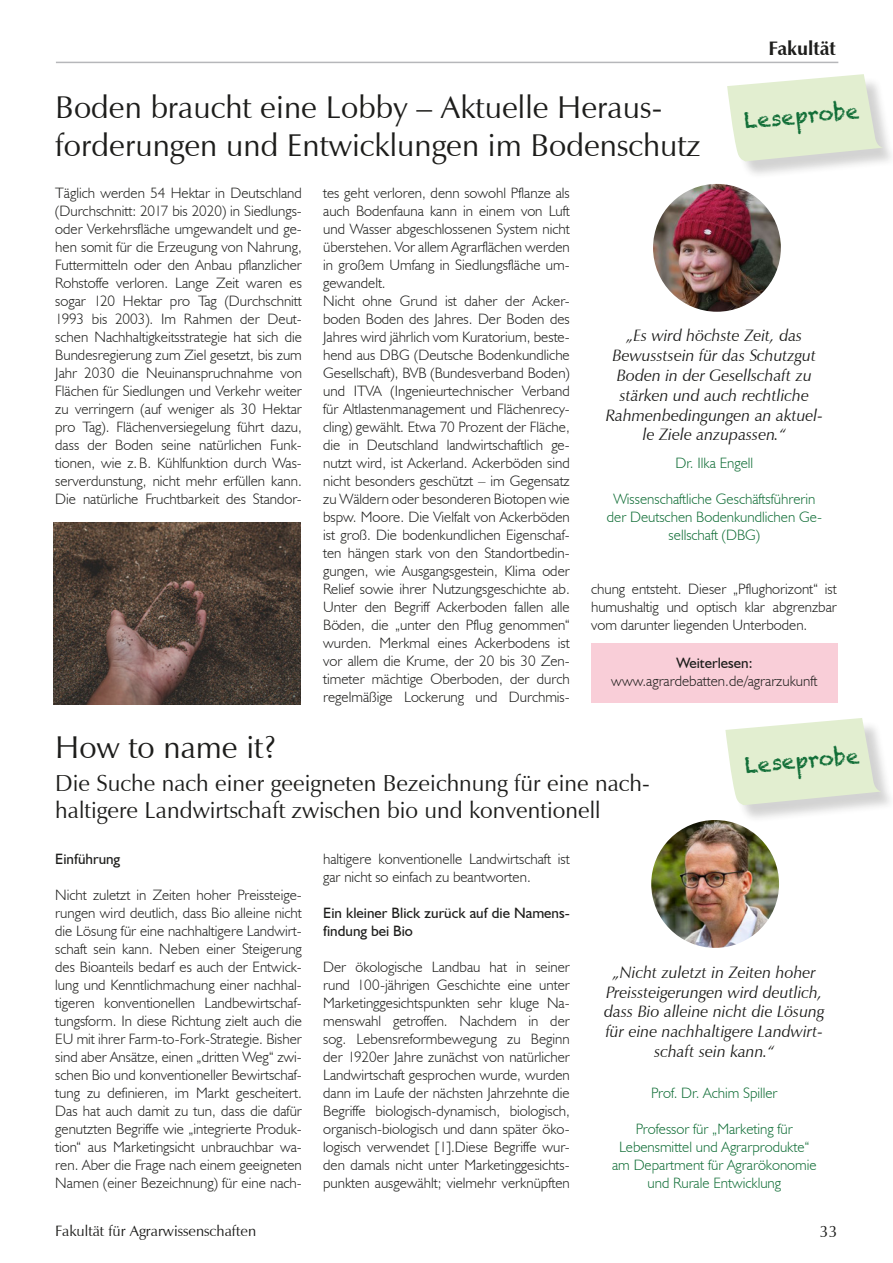
<style>
.page{position:relative;width:893px;height:1263px;background:#fff}
.page>*{position:absolute;margin:0;border:0;box-sizing:border-box;transform-origin:0 0}
.t1{font:31.5px/37.5px "Zapf Humanist 601 BT";color:#1d1d1b}
.t2{font:23.1px/27px "Zapf Humanist 601 BT";color:#1d1d1b}
.t3{font:21px "Chalkduster";color:#116e37}
.t4{font:700 19.5px "Zapf Humanist 601 BT";color:#1d1d1b}
.t5{font:italic 16.5px/19.8px "Zapf Humanist 601 BT";color:#1d1d1b;text-align:center}
.t6{font:16.5px "Zapf Humanist 601 BT";color:#1d1d1b}
.t7{font:300 15px/18px "Humanist 521 BT";color:#1d1d1b;text-align:justify}
.t8{font:300 15px/18px "Humanist 521 BT";color:#116e37;text-align:center}
.t9{font:15px/18px "Humanist 521 BT";color:#1d1d1b}
.t10{font:15px "Zapf Humanist 601 BT";color:#1d1d1b}
</style>
<div class="page">
<hr style="left:56px;top:62px;width:782px;height:1px;background:#b6b7ba">
<div style="left:730px;top:77px;width:163px;height:103px;background:#1d1d1b;opacity:.2"></div>
<svg style="left:727px;top:74px;width:156px;height:87px;background:#e4edd6"></svg>
<div style="left:728px;top:720px;width:165px;height:104px;background:#1d1d1b;opacity:.2"></div>
<svg style="left:725px;top:718px;width:157px;height:87px;background:#e4edd6"></svg>
<img style="left:653px;top:184px;width:128px;height:128px;border-radius:64px">
<img style="left:53px;top:523px;width:247px;height:181px">
<div style="left:591px;top:643px;width:247px;height:60px;background:#f9ced8"></div>
<img style="left:651px;top:820px;width:128px;height:128px;border-radius:64px">
<h3 class="t4" style="left:768px;top:36px;width:69px">Fakultät</h3>
<h1 class="t1" style="left:55px;top:89px;width:647px">Boden braucht eine Lobby – Aktuelle Heraus&shy;forderungen und Entwicklungen im Bodenschutz</h1>
<p class="t7" style="left:55px;top:184px;width:248px">Täglich werden 54 Hektar in Deutschland (Durchschnitt: 2017 bis 2020) in Siedlungs&shy;oder Verkehrsfläche umgewandelt und ge&shy;hen somit für die Erzeugung von Nahrung, Futtermitteln oder den Anbau pflanzlicher Rohstoffe verloren. Lange Zeit waren es sogar 120 Hektar pro Tag (Durchschnitt 1993 bis 2003). Im Rahmen der Deut&shy;schen Nachhaltigkeitsstrategie hat sich die Bundesregierung zum Ziel gesetzt, bis zum Jahr 2030 die Neuinanspruchnahme von Flächen für Siedlungen und Verkehr weiter zu verringern (auf weniger als 30 Hektar pro Tag). Flächenversiegelung führt dazu, dass der Boden seine natürlichen Funk&shy;tionen, wie z.B. Kühlfunktion durch Was&shy;serverdunstung, nicht mehr erfüllen kann.<br>Die natürliche Fruchtbarkeit des Standor-</p>
<p class="t7" style="left:323px;top:184px;width:248px;text-align:left">tes geht verloren, denn sowohl Pflanze als auch Bodenfauna kann in einem von Luft und Wasser abgeschlossenen System nicht überstehen. Vor allem Agrarflächen werden in großem Umfang in Siedlungsfläche um&shy;gewandelt.<br>Nicht ohne Grund ist daher der Acker&shy;boden Boden des Jahres. Der Boden des Jahres wird jährlich vom Kuratorium, beste&shy;hend aus DBG (Deutsche Bodenkundliche Gesellschaft), BVB (Bundesverband Boden) und ITVA (Ingenieurtechnischer Verband für Altlastenmanagement und Flächenrecy&shy;cling) gewählt. Etwa 70 Prozent der Fläche, die in Deutschland landwirtschaftlich ge&shy;nutzt wird, ist Ackerland. Ackerböden sind nicht besonders geschützt – im Gegensatz zu Wäldern oder besonderen Biotopen wie bspw. Moore. Die Vielfalt von Ackerböden ist groß. Die bodenkundlichen Eigenschaf&shy;ten hängen stark von den Standortbedin&shy;gungen, wie Ausgangsgestein, Klima oder Relief sowie ihrer Nutzungsgeschichte ab.<br>Unter den Begriff Ackerboden fallen alle Böden, die „unter den Pflug genommen“ wurden. Merkmal eines Ackerbodens ist vor allem die Krume, der 20 bis 30 Zen&shy;timeter mächtige Oberboden, der durch regelmäßige Lockerung und Durchmis-</p>
<h3 class="t3" style="left:743px;top:108px;width:116px;rotate:-5deg">Leseprobe</h3>
<p class="t5" style="left:606px;top:326px;width:219px">„Es wird höchste Zeit, das<br>Bewusstsein für das Schutzgut<br>Boden in der Gesellschaft zu stärken und auch rechtliche<br>Rahmenbedingungen an aktuel&shy;le Ziele anzupassen.“</p>
<p class="t8" style="left:676px;top:454px;width:79px">Dr. Ilka Engell</p>
<p class="t8" style="left:607px;top:490px;width:217px">Wissenschaftliche Geschäftsführerin der Deutschen Bodenkundlichen Ge&shy;sellschaft (DBG)</p>
<p class="t7" style="left:591px;top:580px;width:247px">chung entsteht. Dieser „Pflughorizont“ ist humushaltig und optisch klar abgrenzbar vom darunter liegenden Unterboden.</p>
<p class="t9" style="left:676px;top:653px;width:78px">Weiterlesen:</p>
<p class="t7" style="left:611px;top:671px;width:208px">www.agrardebatten.de/agrarzukunft</p>
<h1 class="t1" style="left:55px;top:728px;width:222px">How to name it?</h1>
<h2 class="t2" style="left:55px;top:769px;width:596px">Die Suche nach einer geeigneten Bezeichnung für eine nach&shy;haltigere Landwirtschaft zwischen bio und konventionell</h2>
<p class="t9" style="left:55px;top:850px;width:67px">Einführung</p>
<p class="t7" style="left:55px;top:886px;width:248px">Nicht zuletzt in Zeiten hoher Preissteige&shy;rungen wird deutlich, dass Bio alleine nicht die Lösung für eine nachhaltigere Landwirt&shy;schaft sein kann. Neben einer Steigerung des Bioanteils bedarf es auch der Entwick&shy;lung und Kenntlichmachung einer nachhal&shy;tigeren konventionellen Landbewirtschaf&shy;tungsform. In diese Richtung zielt auch die EU mit ihrer Farm-to-Fork-Strategie. Bisher sind aber Ansätze, einen „dritten Weg“ zwi&shy;schen Bio und konventioneller Bewirtschaf&shy;tung zu definieren, im Markt gescheitert.<br>Das hat auch damit zu tun, dass die dafür genutzten Begriffe wie „integrierte Produk&shy;tion“ aus Marketingsicht unbrauchbar wa&shy;ren. Aber die Frage nach einem geeigneten Namen (einer Bezeichnung) für eine nach-</p>
<h3 class="t3" style="left:744px;top:753px;width:116px;rotate:-5deg">Leseprobe</h3>
<p class="t7" style="left:323px;top:850px;width:248px">haltigere konventionelle Landwirtschaft ist gar nicht so einfach zu beantworten.</p>
<p class="t9" style="left:323px;top:904px;width:248px">Ein kleiner Blick zurück auf die Namens&shy;findung bei Bio</p>
<p class="t7" style="left:323px;top:958px;width:248px">Der ökologische Landbau hat in seiner rund 100-jährigen Geschichte eine unter Marketinggesichtspunkten sehr kluge Na&shy;menswahl getroffen. Nachdem in der sog. Lebensreformbewegung zu Beginn der 1920er Jahre zunächst von natürlicher Landwirtschaft gesprochen wurde, wurden dann im Laufe der nächsten Jahrzehnte die Begriffe biologisch-dynamisch, biologisch, organisch-biologisch und dann später öko&shy;logisch verwendet [1].Diese Begriffe wur&shy;den damals nicht unter Marketinggesichts&shy;punkten ausgewählt; vielmehr verknüpften</p>
<p class="t5" style="left:604px;top:962px;width:222px">„Nicht zuletzt in Zeiten hoher<br>Preissteigerungen wird deutlich, dass Bio alleine nicht die Lösung für eine nachhaltigere Landwirt&shy;schaft sein kann.“</p>
<p class="t8" style="left:651px;top:1084px;width:128px">Prof. Dr. Achim Spiller</p>
<p class="t8" style="left:612px;top:1120px;width:206px">Professor für „Marketing für<br>Lebensmittel und Agrarprodukte“ am Department für Agrarökonomie und Rurale Entwicklung</p>
<p class="t10" style="left:55px;top:1222px;width:202px">Fakultät für Agrarwissenschaften</p>
<p class="t6" style="left:820px;top:1221px;width:20px">33</p>
</div>
